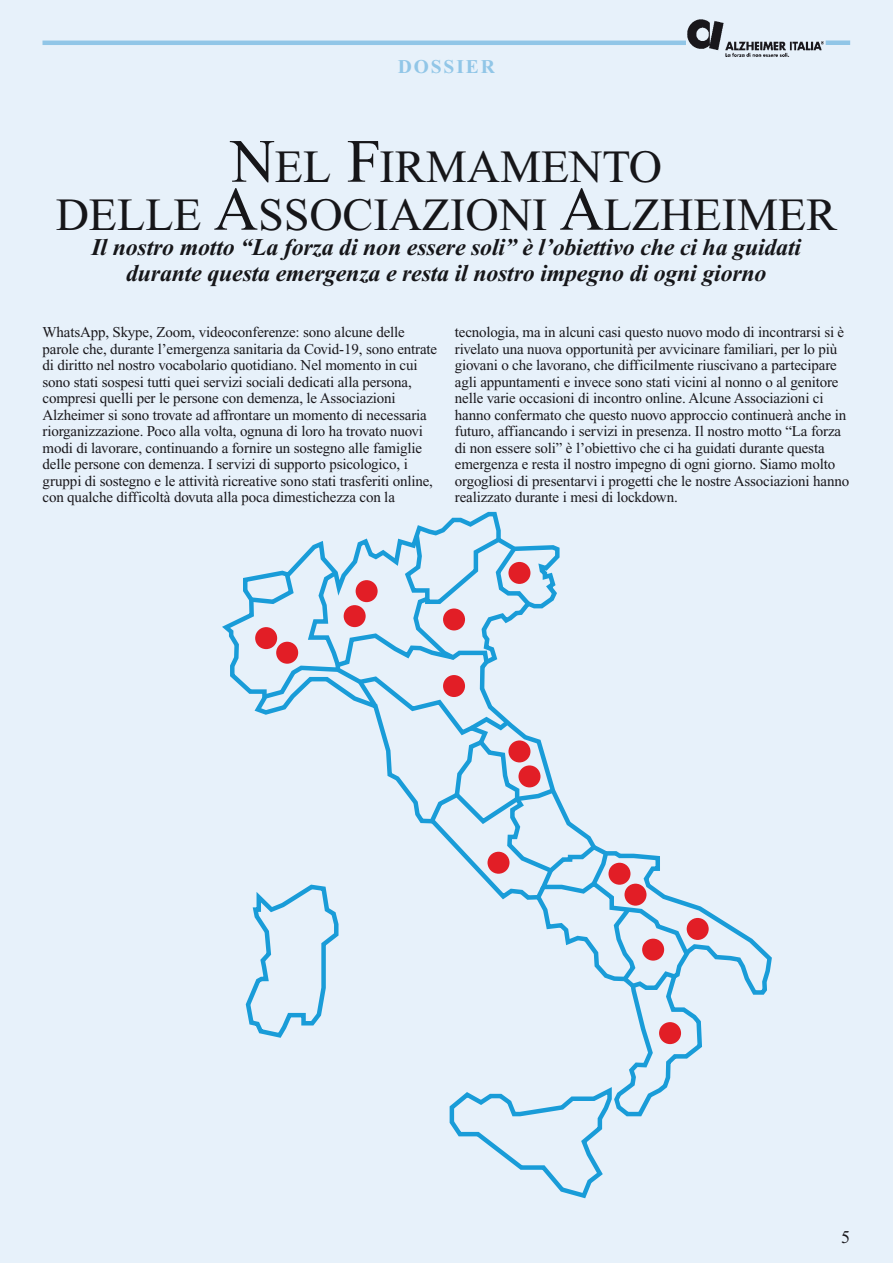
<style>
.page{position:relative;width:893px;height:1263px;background:#e7f1fa}
.page>*{position:absolute;margin:0;border:0;box-sizing:border-box;transform-origin:0 0}
.t1{font:46.05px/48px "Times New Roman";color:#161619;text-align:center}
.t2{font:italic 700 24px/25.5px "Times New Roman";letter-spacing:-.01em;color:#161619;text-align:center}
.t3{font:700 19.5px "Times New Roman";letter-spacing:.1em;color:#91c6e7}
.t4{font:18px "Times New Roman";color:#19171b}
.t5{font:15px/16.5px "Times New Roman";letter-spacing:-.01em;color:#19171b}
.s1{font-size:61.5px}
</style>
<div class="page">
<hr style="left:826px;top:41px;width:24px;height:4px;background:#91c6e7">
<hr style="left:43px;top:41px;width:643px;height:4px;background:#91c6e7">
<img style="left:687px;top:19px;width:136px;height:37px">
<svg style="left:222px;top:511px;width:550px;height:606px"></svg>
<svg style="left:475px;top:736px;width:218px;height:224px"></svg>
<svg style="left:532px;top:841px;width:148px;height:151px"></svg>
<svg style="left:246px;top:531px;width:313px;height:296px"></svg>
<svg style="left:243px;top:882px;width:98px;height:158px"></svg>
<svg style="left:447px;top:1085px;width:168px;height:114px"></svg>
<div style="left:687px;top:918px;width:22px;height:22px;background:#e21e26;border-radius:50%"></div>
<div style="left:642px;top:939px;width:22px;height:22px;background:#e21e26;border-radius:50%"></div>
<div style="left:608px;top:863px;width:22px;height:22px;background:#e21e26;border-radius:50%"></div>
<div style="left:487px;top:852px;width:22px;height:22px;background:#e21e26;border-radius:50%"></div>
<div style="left:624px;top:884px;width:22px;height:22px;background:#e21e26;border-radius:50%"></div>
<div style="left:508px;top:740px;width:22px;height:22px;background:#e21e26;border-radius:50%"></div>
<div style="left:443px;top:675px;width:22px;height:22px;background:#e21e26;border-radius:50%"></div>
<div style="left:443px;top:608px;width:22px;height:22px;background:#e21e26;border-radius:50%"></div>
<div style="left:508px;top:562px;width:22px;height:22px;background:#e21e26;border-radius:50%"></div>
<div style="left:518px;top:765px;width:22px;height:22px;background:#e21e26;border-radius:50%"></div>
<div style="left:356px;top:580px;width:22px;height:22px;background:#e21e26;border-radius:50%"></div>
<div style="left:344px;top:605px;width:22px;height:22px;background:#e21e26;border-radius:50%"></div>
<div style="left:255px;top:627px;width:22px;height:22px;background:#e21e26;border-radius:50%"></div>
<div style="left:276px;top:642px;width:22px;height:22px;background:#e21e26;border-radius:50%"></div>
<div style="left:659px;top:1022px;width:22px;height:22px;background:#e21e26;border-radius:50%"></div>
<h3 class="t3" style="left:398px;top:60px;width:99px">DOSSIER</h3>
<h1 class="t1" style="left:56px;top:147px;width:783px"><span class="s1">N</span>EL <span class="s1">F</span>IRMAMENTO<br>DELLE <span class="s1">A</span>SSOCIAZIONI <span class="s1">A</span>LZHEIMER</h1>
<h2 class="t2" style="left:92px;top:237px;width:711px">Il nostro motto “La forza di non essere soli” è l’obiettivo che ci ha guidati durante questa emergenza e resta il nostro impegno di ogni giorno</h2>
<p class="t5" style="left:43px;top:326px;width:396px">WhatsApp, Skype, Zoom, videoconferenze: sono alcune delle parole che, durante l’emergenza sanitaria da Covid-19, sono entrate di diritto nel nostro vocabolario quotidiano. Nel momento in cui sono stati sospesi tutti quei servizi sociali dedicati alla persona, compresi quelli per le persone con demenza, le Associazioni Alzheimer si sono trovate ad affrontare un momento di necessaria riorganizzazione. Poco alla volta, ognuna di loro ha trovato nuovi modi di lavorare, continuando a fornire un sostegno alle famiglie delle persone con demenza. I servizi di supporto psicologico, i gruppi di sostegno e le attività ricreative sono stati trasferiti online, con qualche difficoltà dovuta alla poca dimestichezza con la</p>
<p class="t5" style="left:455px;top:326px;width:396px">tecnologia, ma in alcuni casi questo nuovo modo di incontrarsi si è rivelato una nuova opportunità per avvicinare familiari, per lo più giovani o che lavorano, che difficilmente riuscivano a partecipare agli appuntamenti e invece sono stati vicini al nonno o al genitore nelle varie occasioni di incontro online. Alcune Associazioni ci hanno confermato che questo nuovo approccio continuerà anche in futuro, affiancando i servizi in presenza. Il nostro motto “La forza di non essere soli” è l’obiettivo che ci ha guidati durante questa emergenza e resta il nostro impegno di ogni giorno. Siamo molto orgogliosi di presentarvi i progetti che le nostre Associazioni hanno realizzato durante i mesi di lockdown.</p>
<p class="t4" style="left:841px;top:1230px;width:10px">5</p>
</div>
